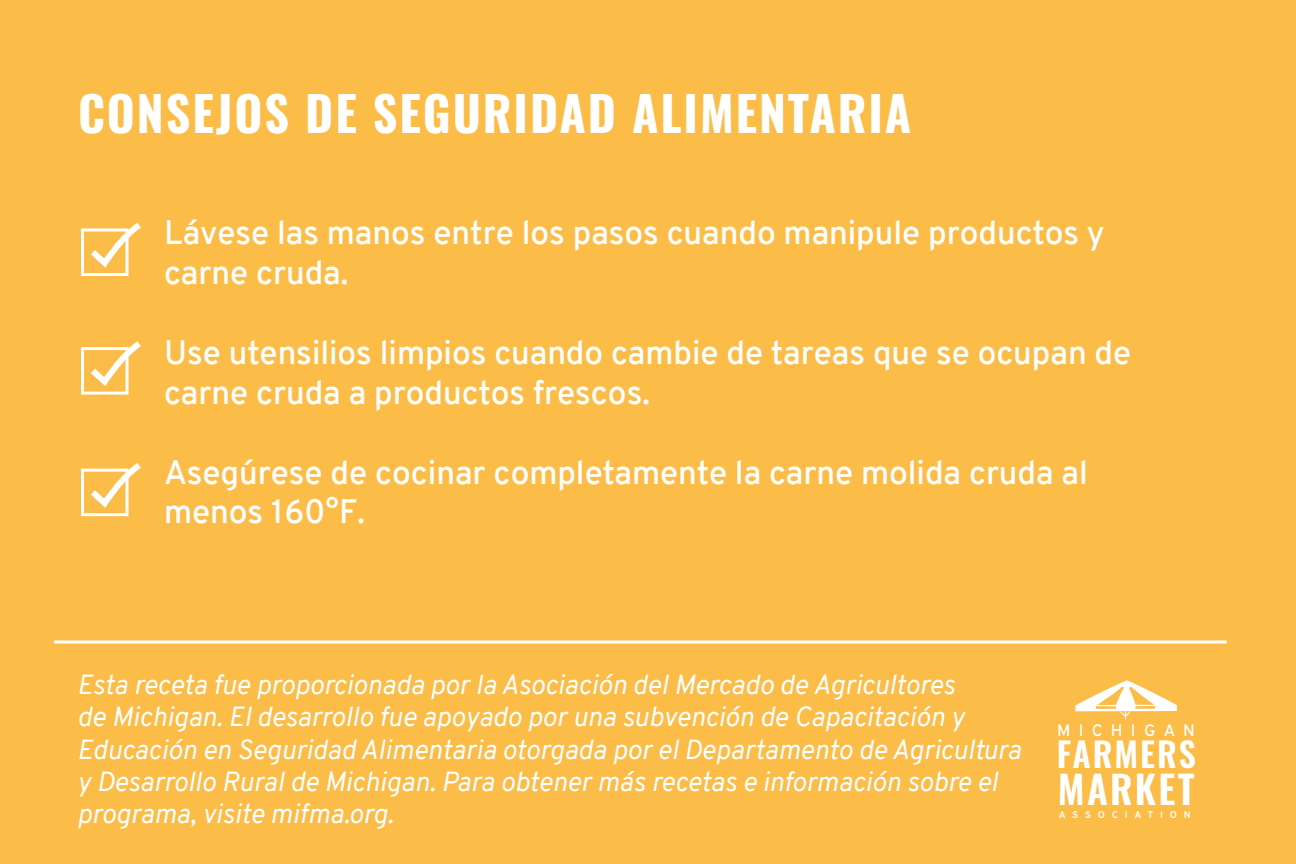
<style>
.page{position:relative;width:1296px;height:864px;background:#fcbc48}
.page>*{position:absolute;margin:0;border:0;box-sizing:border-box;transform-origin:0 0}
.Safety_Tips_Header{font:700 48px "Oswald";letter-spacing:.04em;color:#fff}
.t1{font:600 38.7px "Oswald";letter-spacing:.06em;color:#fff}
.t2{font:600 33.9px "Oswald";letter-spacing:.06em;color:#fff}
.Safety_Tips_List{font:600 33px/39.6px "Overpass";color:#fff}
.Safety_Tips_acknowle{font:italic 27px/32.4px "Overpass";color:#fff}
.t3{font:600 16.5px "Overpass";letter-spacing:.5em;color:#fff}
.t4{font:700 9.9px "Overpass";letter-spacing:.7em;color:#fff}
.s1{font-weight:400}
</style>
<div class="page">
<div style="left:81px;top:228px;width:48px;height:48px;border:3px solid #fff"></div>
<svg style="left:84px;top:222px;width:57px;height:54px"></svg>
<div style="left:81px;top:347px;width:48px;height:48px;border:3px solid #fff"></div>
<svg style="left:84px;top:341px;width:57px;height:54px"></svg>
<div style="left:81px;top:469px;width:48px;height:47px;border:3px solid #fff"></div>
<svg style="left:84px;top:463px;width:57px;height:54px"></svg>
<svg style="left:1075px;top:680px;width:102px;height:41px"></svg>
<svg style="left:54px;top:640px;width:1173px;height:4px;background:#fdedd0"></svg>
<p class="Safety_Tips_Header" style="left:78px;top:89px;width:835px">CONSEJOS DE SEGURIDAD ALIMENTARIA</p>
<p class="Safety_Tips_List" style="left:164px;top:213px;width:942px">Lávese las manos entre los pasos cuando manipule productos y carne cruda.</p>
<p class="Safety_Tips_List" style="left:164px;top:333px;width:969px">Use utensilios limpios cuando cambie de tareas que se ocupan de carne cruda a productos frescos.</p>
<p class="Safety_Tips_List" style="left:164px;top:453px;width:925px">Asegúrese de cocinar completamente la carne molida cruda al menos 160<span class="s1">°</span>F.</p>
<p class="Safety_Tips_acknowle" style="left:77px;top:668px;width:945px">Esta receta fue proporcionada por la Asociación del Mercado de Agricultores<br>de Michigan. El desarrollo fue apoyado por una subvención de Capacitación y Educación en Seguridad Alimentaria otorgada por el Departamento de Agricultura y Desarrollo Rural de Michigan. Para obtener más recetas e información sobre el programa, visite mifma.org.</p>
<p class="t3" style="left:1057px;top:718px;width:139px">MICHIGAN</p>
<p class="t2" style="left:1057px;top:737px;width:141px">FARMERS</p>
<p class="t1" style="left:1058px;top:769px;width:139px">MARKET</p>
<p class="t4" style="left:1059px;top:807px;width:134px">ASSOCIATION</p>
</div>
